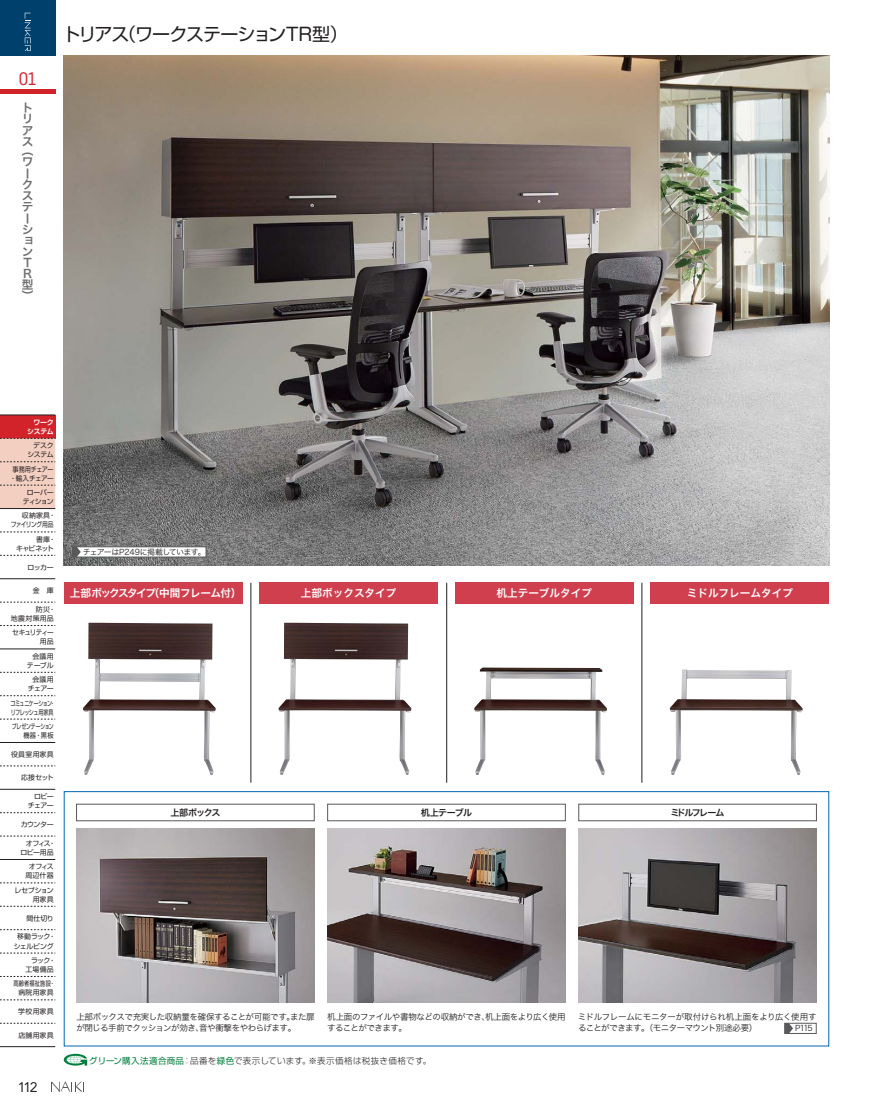
<style>
.page{position:relative;width:893px;height:1106px;background:#fff}
.page>*{position:absolute;margin:0;border:0;box-sizing:border-box;transform-origin:0 0}
.t1{font:18px "Shin Go Pro Regular 90 pv RKSJ H";letter-spacing:-.06em;color:#231f20}
.t2{font:18px "Core Sans D35";color:#d2232a}
.t3{font:13.8px "Avenir LT Std";color:#231f20}
.t4{font:11.7px/11.1px "Hira Kaku Std W6 90 pv RKSJ H";color:#6d6e70}
.t5{font:10.65px "Hira Kaku Std W6 90 pv RKSJ H";color:#fff}
.t6{font:10.65px "Hira Kaku Std W6 90 pv RKSJ H";letter-spacing:-.075em;color:#fff}
.t7{font:9px "Hira Kaku Std W6 90 pv RKSJ H";letter-spacing:-.115em;color:#231f20}
.t8{font:9px "Hira Kaku Std W6 90 pv RKSJ H";letter-spacing:-.17em;color:#231f20}
.t9{font:8.55px/10.6px "Hira Kaku Std W3 90 pv RKSJ H";letter-spacing:-.05em;color:#231f20}
.t10{font:8.55px "Shin Go Pro Light 90 pv RKSJ H";letter-spacing:.045em;color:#231f20}
.t11{font:7.95px "Hira Kaku Std W3 90 pv RKSJ H";letter-spacing:-.07em;color:#231f20}
.t12{font:6.9px/9px "Shin Go Pro Regular 90 pv RKSJ H";letter-spacing:-.035em;color:#231f20;text-align:right}
.t13{font:6.9px/9px "Shin Go Pro Regular 90 pv RKSJ H";letter-spacing:-.075em;color:#231f20;scale:.72 1}
.t14{font:6.9px/9px "Shin Go Pro Regular 90 pv RKSJ H";letter-spacing:-.075em;color:#231f20;text-align:center;scale:.88 1}
.t15{font:6.9px/9px "Shin Go Pro Regular 90 pv RKSJ H";letter-spacing:-.015em;color:#231f20;text-align:right;scale:.7 1}
.t16{font:6.9px/9px "Shin Go Pro Regular 90 pv RKSJ H";letter-spacing:.03em;color:#231f20;text-align:center;scale:.75 1}
.t17{font:6.9px/9px "Shin Go Pro Regular 90 pv RKSJ H";letter-spacing:-.075em;color:#231f20;text-align:right}
.t18{font:6.9px/9px "Shin Go Pro Regular 90 pv RKSJ H";letter-spacing:-.115em;color:#231f20;text-align:center}
.t19{font:6.9px/9px "Shin Go Pro Regular 90 pv RKSJ H";letter-spacing:-.09em;color:#231f20;text-align:right}
.t20{font:6.9px/9px "Shin Go Pro Regular 90 pv RKSJ H";letter-spacing:.045em;color:#231f20;text-align:right}
.t21{font:6.9px/9px "Shin Go Pro Regular 90 pv RKSJ H";letter-spacing:-.125em;color:#231f20;text-align:right;scale:.95 1}
.t22{font:6.9px/9px "Shin Go Pro Regular 90 pv RKSJ H";letter-spacing:-.015em;color:#231f20;text-align:center}
.t23{font:6.9px/9px "Shin Go Pro De Bold 90 pv RKSJ H";letter-spacing:-.035em;color:#fff;text-align:right}
.s1{font-family:"Shin Go Pro Regular 90 pv RKSJ H";color:#007f3d}
</style>
<div class="page">
<div style="left:64px;top:791px;width:765px;height:255px;border:1px solid #0066b3"></div>
<img style="left:64px;top:55px;width:765px;height:511px">
<div style="left:64px;top:583px;width:178px;height:21px;background:#cf3f4d"></div>
<div style="left:259px;top:583px;width:179px;height:21px;background:#cf3f4d"></div>
<div style="left:455px;top:583px;width:179px;height:21px;background:#cf3f4d"></div>
<div style="left:651px;top:583px;width:178px;height:21px;background:#cf3f4d"></div>
<img style="left:83px;top:622px;width:133px;height:152px">
<img style="left:279px;top:622px;width:132px;height:152px">
<img style="left:474px;top:667px;width:133px;height:107px">
<img style="left:670px;top:669px;width:133px;height:105px">
<hr style="left:251px;top:583px;width:1px;height:199px;background:#231f20">
<hr style="left:446px;top:583px;width:1px;height:199px;background:#231f20">
<hr style="left:642px;top:583px;width:1px;height:199px;background:#231f20">
<img style="left:77px;top:828px;width:238px;height:174px">
<img style="left:327px;top:828px;width:239px;height:174px">
<img style="left:578px;top:828px;width:238px;height:174px">
<div style="left:76px;top:804px;width:238px;height:17px;border:1px solid #58595b"></div>
<div style="left:327px;top:804px;width:239px;height:17px;border:1px solid #58595b"></div>
<div style="left:578px;top:804px;width:239px;height:17px;border:1px solid #58595b"></div>
<svg style="left:64px;top:1053px;width:23px;height:12px"></svg>
<div style="left:72px;top:547px;width:134px;height:10px;background:#fff"></div>
<div style="left:72px;top:546px;width:134px;height:11px;border:1px solid #58595b"></div>
<svg style="left:72px;top:546px;width:9px;height:11px"></svg>
<div style="left:784px;top:1023px;width:32px;height:10px;border:1px solid #58595b"></div>
<svg style="left:784px;top:1023px;width:9px;height:10px"></svg>
<svg style="left:51px;top:1081px;width:33px;height:10px"></svg>
<div style="left:0;top:415px;width:55px;height:23px;background:#d2232a"></div>
<svg style="left:0;top:531px;width:55px;height:1px"></svg>
<svg style="left:0;top:602px;width:55px;height:1px"></svg>
<svg style="left:0;top:625px;width:55px;height:1px"></svg>
<svg style="left:0;top:765px;width:55px;height:1px"></svg>
<svg style="left:0;top:882px;width:55px;height:1px"></svg>
<svg style="left:0;top:906px;width:55px;height:1px"></svg>
<svg style="left:0;top:929px;width:55px;height:1px"></svg>
<hr style="left:0;top:508px;width:55px;height:1px;background:#231f20">
<hr style="left:0;top:578px;width:55px;height:1px;background:#231f20">
<svg style="left:0;top:555px;width:55px;height:1px"></svg>
<hr style="left:0;top:648px;width:55px;height:1px;background:#231f20">
<hr style="left:0;top:742px;width:55px;height:1px;background:#231f20">
<hr style="left:0;top:789px;width:55px;height:1px;background:#231f20">
<hr style="left:0;top:415px;width:55px;height:1px;background:#231f20">
<svg style="left:0;top:952px;width:55px;height:1px"></svg>
<svg style="left:0;top:999px;width:55px;height:1px"></svg>
<hr style="left:0;top:1046px;width:55px;height:1px;background:#231f20">
<hr style="left:0;top:859px;width:55px;height:1px;background:#231f20">
<svg style="left:0;top:695px;width:55px;height:1px"></svg>
<svg style="left:0;top:719px;width:55px;height:1px"></svg>
<svg style="left:0;top:672px;width:55px;height:1px"></svg>
<svg style="left:0;top:1023px;width:55px;height:1px"></svg>
<div style="left:0;top:438px;width:55px;height:70px;background:#f3cfc1"></div>
<svg style="left:0;top:976px;width:55px;height:1px"></svg>
<svg style="left:0;top:812px;width:55px;height:1px"></svg>
<svg style="left:0;top:835px;width:55px;height:1px"></svg>
<div style="left:0;top:89px;width:55px;height:5px;background:#d2232a"></div>
<div style="left:0;top:0;width:55px;height:55px;background:#00406d"></div>
<svg style="left:25px;top:13px;width:6px;height:38px"></svg>
<h1 class="t2" style="left:19px;top:68px;width:19px">01</h1>
<h3 class="t4" style="left:22px;top:104px;width:12px">トリアス</h3>
<h3 class="t4" style="left:22px;top:147px;width:13px">（ワークステーション<br>T<br>R型）</h3>
<h1 class="t1" style="left:63px;top:27px;width:287px">トリアス（ワークステーションTR型）</h1>
<p class="t23" style="left:27px;top:418px;width:28px">ワークシステム</p>
<p class="t12" style="left:27px;top:442px;width:28px">デスクシステム</p>
<p class="t14" style="left:10px;top:465px;width:51px">事務用チェアー・輸入チェアー</p>
<p class="t18" style="left:23px;top:489px;width:32px">ローパーティション</p>
<p class="t12" style="left:11px;top:512px;width:46px">収納家具・<br>ファイリング用品</p>
<p class="t19" style="left:16px;top:535px;width:41px">書庫・<br>キャビネット</p>
<p class="t12" style="left:28px;top:563px;width:28px">ロッカー</p>
<p class="t12" style="left:33px;top:587px;width:22px">金　庫</p>
<p class="t20" style="left:11px;top:606px;width:46px">防災・<br>地震対策用品</p>
<p class="t21" style="left:12px;top:629px;width:45px">セキュリティー用品</p>
<p class="t12" style="left:27px;top:652px;width:28px">会議用テーブル</p>
<p class="t12" style="left:28px;top:676px;width:27px">会議用チェアー</p>
<p class="t13" style="left:10px;top:699px;width:63px">コミュニケーション・リフレッシュ用家具</p>
<p class="t15" style="left:12px;top:722px;width:61px">プレゼンテーション機器・黒板</p>
<p class="t12" style="left:11px;top:750px;width:44px">役員室用家具</p>
<p class="t12" style="left:21px;top:774px;width:34px">応接セット</p>
<p class="t12" style="left:28px;top:793px;width:27px">ロビーチェアー</p>
<p class="t12" style="left:21px;top:820px;width:34px">カウンター</p>
<p class="t17" style="left:21px;top:839px;width:37px">オフィス・ロビー用品</p>
<p class="t22" style="left:25px;top:863px;width:30px">オフィス周辺什器</p>
<p class="t12" style="left:14px;top:886px;width:41px">レセプション用家具</p>
<p class="t12" style="left:26px;top:914px;width:29px">間仕切り</p>
<p class="t12" style="left:14px;top:933px;width:43px;text-align:center">移動ラック・シェルビング</p>
<p class="t12" style="left:26px;top:956px;width:32px">ラック・工場備品</p>
<p class="t16" style="left:14px;top:980px;width:57px">高齢者福祉施設・病院用家具</p>
<p class="t12" style="left:18px;top:1008px;width:37px">学校用家具</p>
<p class="t12" style="left:18px;top:1031px;width:37px">店舗用家具</p>
<h2 class="t3" style="left:18px;top:1078px;width:21px">112</h2>
<p class="t11" style="left:83px;top:549px;width:124px">チェアーはP249に掲載しています。</p>
<p class="t6" style="left:70px;top:589px;width:173px">上部ボックスタイプ（中間フレーム付）</p>
<p class="t5" style="left:301px;top:589px;width:97px">上部ボックスタイプ</p>
<p class="t5" style="left:496px;top:589px;width:97px">机上テーブルタイプ</p>
<p class="t5" style="left:687px;top:589px;width:108px">ミドルフレームタイプ</p>
<p class="t7" style="left:170px;top:809px;width:52px">上部ボックス</p>
<p class="t7" style="left:421px;top:809px;width:53px">机上テーブル</p>
<p class="t8" style="left:670px;top:809px;width:56px">ミドルフレーム</p>
<p class="t9" style="left:76px;top:1012px;width:240px">上部ボックスで充実した収納量を確保することが可能です。また扉が閉じる手前でクッションが効き、音や衝撃をやわらげます。</p>
<p class="t9" style="left:327px;top:1012px;width:240px">机上面のファイルや書物などの収納ができ、机上面をより広く使用することができます。</p>
<p class="t10" style="left:89px;top:1057px;width:344px"><span class="s1">グリーン購入法適合商品</span>：品番を<span class="s1">緑色</span>で表示しています。※表示価格は税抜き価格です。</p>
<p class="t9" style="left:578px;top:1012px;width:240px">ミドルフレームにモニターが取付けられ机上面をより広く使用することができます。（モニターマウント別途必要）</p>
<p class="t11" style="left:795px;top:1025px;width:19px">P115</p>
</div>
